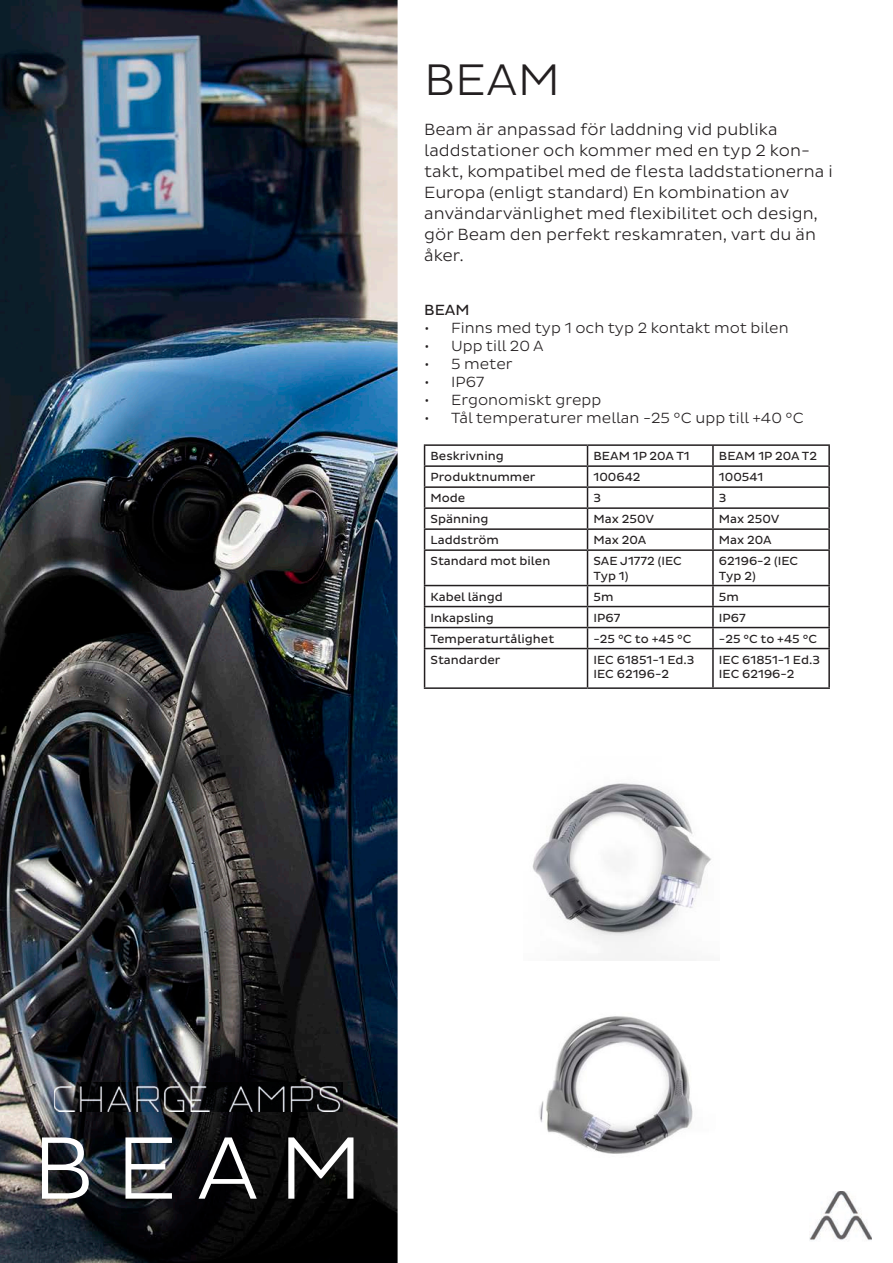
<style>
.page{position:relative;width:893px;height:1263px;background:#fff}
.page>*{position:absolute;margin:0;border:0;box-sizing:border-box;transform-origin:0 0}
.t1{font:300 90px "Pluto Sans";color:#fff}
.t2{font:300 45px "Pluto Sans";color:#231f20}
.t3{font:300 16.5px/21px "Pluto Sans";color:#231f20}
.t4{font:300 15px "Pluto Sans";color:#231f20}
.t5{font:15px "Pluto Sans";color:#231f20}
.t6{font:12px/14.4px "Pluto Sans";color:#231f20}
</style>
<div class="page">
<img style="left:0;top:0;width:398px;height:1263px">
<img style="left:54px;top:1082px;width:288px;height:29px">
<hr style="left:424px;top:444px;width:163px;height:2px;background:#231f20">
<hr style="left:587px;top:444px;width:126px;height:2px;background:#231f20">
<hr style="left:713px;top:444px;width:117px;height:2px;background:#231f20">
<hr style="left:424px;top:465px;width:163px;height:2px;background:#231f20">
<hr style="left:587px;top:465px;width:126px;height:2px;background:#231f20">
<hr style="left:713px;top:465px;width:117px;height:2px;background:#231f20">
<hr style="left:424px;top:486px;width:163px;height:2px;background:#231f20">
<hr style="left:587px;top:486px;width:126px;height:2px;background:#231f20">
<hr style="left:713px;top:486px;width:117px;height:2px;background:#231f20">
<hr style="left:424px;top:507px;width:163px;height:2px;background:#231f20">
<hr style="left:587px;top:507px;width:126px;height:2px;background:#231f20">
<hr style="left:713px;top:507px;width:117px;height:2px;background:#231f20">
<hr style="left:424px;top:528px;width:163px;height:2px;background:#231f20">
<svg style="left:424px;top:446px;width:1px;height:103px"></svg>
<hr style="left:587px;top:528px;width:126px;height:2px;background:#231f20">
<svg style="left:587px;top:446px;width:1px;height:103px"></svg>
<hr style="left:713px;top:528px;width:117px;height:2px;background:#231f20">
<svg style="left:712px;top:446px;width:2px;height:103px"></svg>
<svg style="left:828px;top:446px;width:2px;height:103px"></svg>
<hr style="left:424px;top:549px;width:163px;height:2px;background:#231f20">
<hr style="left:424px;top:551px;width:1px;height:34px;background:#231f20">
<hr style="left:587px;top:549px;width:126px;height:2px;background:#231f20">
<hr style="left:587px;top:551px;width:1px;height:34px;background:#231f20">
<hr style="left:713px;top:549px;width:117px;height:2px;background:#231f20">
<hr style="left:712px;top:551px;width:2px;height:34px;background:#231f20">
<hr style="left:828px;top:551px;width:2px;height:34px;background:#231f20">
<hr style="left:424px;top:585px;width:163px;height:1px;background:#231f20">
<hr style="left:587px;top:585px;width:126px;height:1px;background:#231f20">
<hr style="left:713px;top:585px;width:117px;height:1px;background:#231f20">
<hr style="left:712px;top:586px;width:2px;height:20px;background:#231f20">
<hr style="left:828px;top:586px;width:2px;height:20px;background:#231f20">
<hr style="left:424px;top:606px;width:163px;height:1px;background:#231f20">
<hr style="left:587px;top:606px;width:126px;height:1px;background:#231f20">
<hr style="left:713px;top:606px;width:117px;height:1px;background:#231f20">
<hr style="left:712px;top:607px;width:2px;height:20px;background:#231f20">
<hr style="left:828px;top:607px;width:2px;height:20px;background:#231f20">
<hr style="left:424px;top:627px;width:163px;height:1px;background:#231f20">
<svg style="left:424px;top:586px;width:1px;height:62px"></svg>
<hr style="left:587px;top:627px;width:126px;height:1px;background:#231f20">
<svg style="left:587px;top:586px;width:1px;height:62px"></svg>
<hr style="left:713px;top:627px;width:117px;height:1px;background:#231f20">
<hr style="left:712px;top:628px;width:2px;height:20px;background:#231f20">
<hr style="left:828px;top:628px;width:2px;height:20px;background:#231f20">
<hr style="left:424px;top:648px;width:163px;height:1px;background:#231f20">
<hr style="left:424px;top:649px;width:1px;height:38px;background:#231f20">
<hr style="left:587px;top:648px;width:126px;height:1px;background:#231f20">
<hr style="left:587px;top:649px;width:1px;height:38px;background:#231f20">
<hr style="left:713px;top:648px;width:117px;height:1px;background:#231f20">
<hr style="left:712px;top:649px;width:2px;height:38px;background:#231f20">
<hr style="left:828px;top:649px;width:2px;height:38px;background:#231f20">
<hr style="left:424px;top:687px;width:163px;height:2px;background:#231f20">
<hr style="left:587px;top:687px;width:126px;height:2px;background:#231f20">
<hr style="left:713px;top:687px;width:117px;height:2px;background:#231f20">
<img style="left:539px;top:1016px;width:154px;height:138px">
<img style="left:532px;top:783px;width:179px;height:177px">
<img style="left:810px;top:1191px;width:62px;height:49px">
<h2 class="t2" style="left:424px;top:54px;width:138px">BEAM</h2>
<p class="t3" style="left:424px;top:119px;width:410px">Beam är anpassad för laddning vid publika laddstationer och kommer med en typ 2 kon&shy;takt, kompatibel med de flesta laddstationerna i Europa (enligt standard) En kombination av användarvänlighet med flexibilitet och design, gör Beam den perfekt reskamraten, vart du än åker.</p>
<p class="t5" style="left:424px;top:302px;width:47px">BEAM</p>
<p class="t4" style="left:424px;top:320px;width:366px">• Finns med typ 1 och typ 2 kontakt mot bilen</p>
<p class="t4" style="left:424px;top:338px;width:121px">• Upp till 20 A</p>
<p class="t4" style="left:424px;top:356px;width:90px">• 5 meter</p>
<p class="t4" style="left:424px;top:374px;width:61px">• IP67</p>
<p class="t4" style="left:424px;top:392px;width:179px">• Ergonomiskt grepp</p>
<p class="t4" style="left:424px;top:410px;width:381px">• Tål temperaturer mellan -25 °C upp till +40 °C</p>
<p class="t6" style="left:431px;top:449px;width:75px">Beskrivning</p>
<p class="t6" style="left:593px;top:449px;width:98px">BEAM 1P 20A T1</p>
<p class="t6" style="left:719px;top:449px;width:100px">BEAM 1P 20A T2</p>
<p class="t6" style="left:431px;top:470px;width:106px">Produktnummer</p>
<p class="t6" style="left:593px;top:470px;width:48px">100642</p>
<p class="t6" style="left:719px;top:470px;width:46px">100541</p>
<p class="t6" style="left:431px;top:491px;width:36px">Mode</p>
<p class="t6" style="left:593px;top:491px;width:9px">3</p>
<p class="t6" style="left:719px;top:491px;width:9px">3</p>
<p class="t6" style="left:431px;top:512px;width:59px">Spänning</p>
<p class="t6" style="left:593px;top:512px;width:62px">Max 250V</p>
<p class="t6" style="left:719px;top:512px;width:62px">Max 250V</p>
<p class="t6" style="left:431px;top:533px;width:70px">Laddström</p>
<p class="t6" style="left:593px;top:533px;width:54px">Max 20A</p>
<p class="t6" style="left:719px;top:533px;width:54px">Max 20A</p>
<p class="t6" style="left:431px;top:554px;width:121px">Standard mot bilen</p>
<p class="t6" style="left:593px;top:554px;width:90px">SAE J1772 (IEC<br>Typ 1)</p>
<p class="t6" style="left:719px;top:554px;width:81px">62196-2 (IEC<br>Typ 2)</p>
<p class="t6" style="left:431px;top:589px;width:74px">Kabel längd</p>
<p class="t6" style="left:593px;top:589px;width:21px">5m</p>
<p class="t6" style="left:719px;top:589px;width:21px">5m</p>
<p class="t6" style="left:431px;top:610px;width:65px">Inkapsling</p>
<p class="t6" style="left:593px;top:610px;width:28px">IP67</p>
<p class="t6" style="left:719px;top:610px;width:28px">IP67</p>
<p class="t6" style="left:431px;top:631px;width:125px">Temperaturtålighet</p>
<p class="t6" style="left:593px;top:631px;width:100px">-25 °C to +45 °C</p>
<p class="t6" style="left:719px;top:631px;width:100px">-25 °C to +45 °C</p>
<p class="t6" style="left:431px;top:652px;width:71px">Standarder</p>
<p class="t6" style="left:593px;top:652px;width:103px">IEC 61851-1 Ed.3<br>IEC 62196-2</p>
<p class="t6" style="left:719px;top:652px;width:103px">IEC 61851-1 Ed.3<br>IEC 62196-2</p>
<h1 class="t1" style="left:32px;top:1117px;width:333px">B E A M</h1>
</div>
